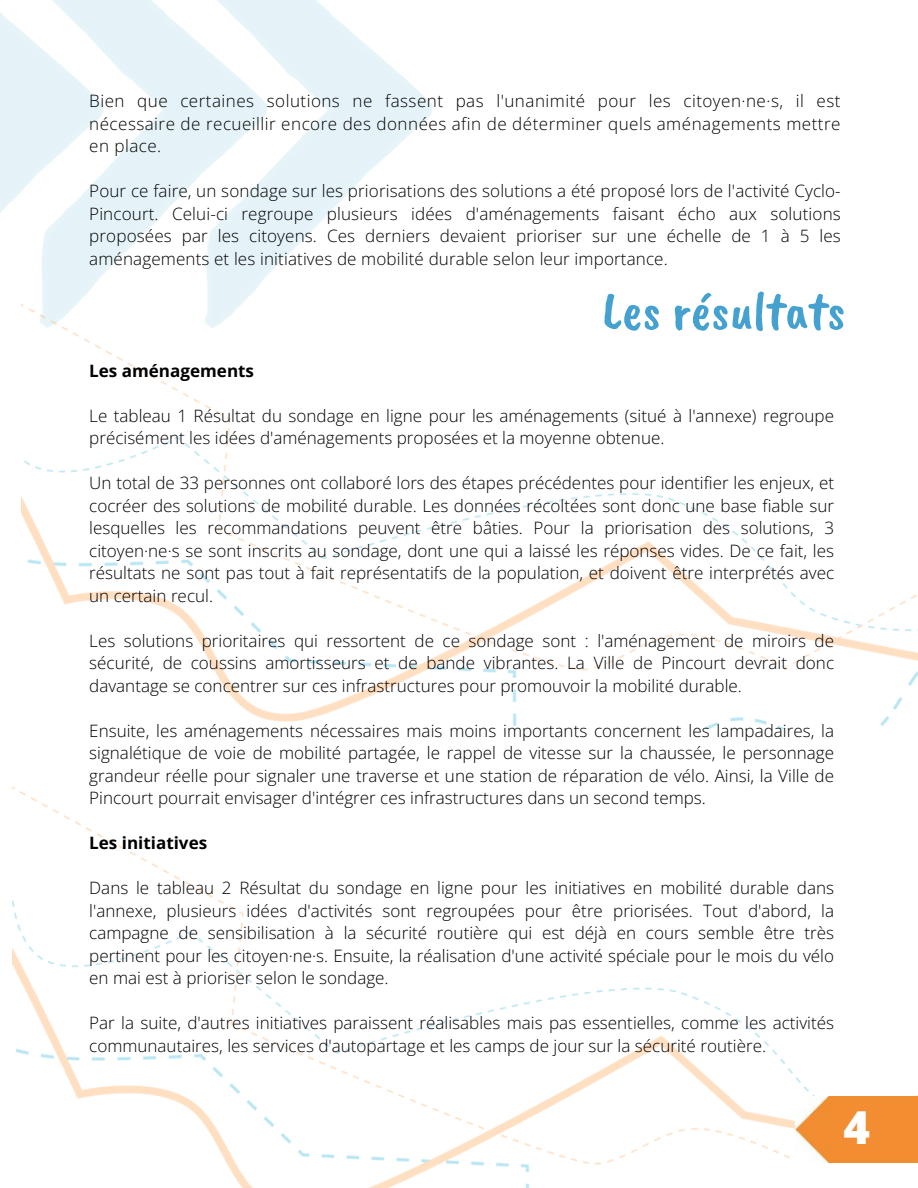
<style>
.page{position:relative;width:918px;height:1188px;background:#fff}
.page>*{position:absolute;margin:0;border:0;box-sizing:border-box;transform-origin:0 0}
.t1{font:54px "Caveat Brush";color:#45a1cf}
.t2{font:800 45.45px "Open Sans";color:#fff}
.t3{font:300 17.1px/22.5px "Open Sans";color:#000;text-align:justify}
.t4{font:700 17.1px "Open Sans";color:#000}
</style>
<div class="page">
<img style="left:0;top:0;width:433px;height:280px">
<img style="left:12px;top:786px;width:906px;height:402px">
<img style="left:795px;top:1096px;width:123px;height:67px">
<img style="left:21px;top:280px;width:897px;height:449px">
<p class="t3" style="left:89px;top:89px;width:753px">Bien que certaines solutions ne fassent pas l'unanimité pour les citoyen·ne·s, il est nécessaire de recueillir encore des données afin de déterminer quels aménagements mettre en place.</p>
<p class="t3" style="left:89px;top:179px;width:753px">Pour ce faire, un sondage sur les priorisations des solutions a été proposé lors de l'activité Cyclo-Pincourt. Celui-ci regroupe plusieurs idées d'aménagements faisant écho aux solutions proposées par les citoyens. Ces derniers devaient prioriser sur une échelle de 1 à 5 les aménagements et les initiatives de mobilité durable selon leur importance.</p>
<p class="t1" style="left:602px;top:277px;width:245px">Les résultats</p>
<p class="t4" style="left:89px;top:358px;width:166px">Les aménagements</p>
<p class="t3" style="left:89px;top:404px;width:746px">Le tableau 1 Résultat du sondage en ligne pour les aménagements (situé à l'annexe) regroupe précisément les idées d'aménagements proposées et la moyenne obtenue.</p>
<p class="t3" style="left:89px;top:471px;width:746px">Un total de 33 personnes ont collaboré lors des étapes précédentes pour identifier les enjeux, et cocréer des solutions de mobilité durable. Les données récoltées sont donc une base fiable sur lesquelles les recommandations peuvent être bâties. Pour la priorisation des solutions, 3 citoyen·ne·s se sont inscrits au sondage, dont une qui a laissé les réponses vides. De ce fait, les résultats ne sont pas tout à fait représentatifs de la population, et doivent être interprétés avec un certain recul.</p>
<p class="t3" style="left:89px;top:629px;width:746px">Les solutions prioritaires qui ressortent de ce sondage sont : l'aménagement de miroirs de sécurité, de coussins amortisseurs et de bande vibrantes. La Ville de Pincourt devrait donc davantage se concentrer sur ces infrastructures pour promouvoir la mobilité durable.</p>
<p class="t3" style="left:89px;top:719px;width:746px">Ensuite, les aménagements nécessaires mais moins importants concernent les lampadaires, la signalétique de voie de mobilité partagée, le rappel de vitesse sur la chaussée, le personnage grandeur réelle pour signaler une traverse et une station de réparation de vélo. Ainsi, la Ville de Pincourt pourrait envisager d'intégrer ces infrastructures dans un second temps.</p>
<p class="t4" style="left:89px;top:831px;width:119px">Les initiatives</p>
<p class="t3" style="left:89px;top:876px;width:746px">Dans le tableau 2 Résultat du sondage en ligne pour les initiatives en mobilité durable dans l'annexe, plusieurs idées d'activités sont regroupées pour être priorisées. Tout d'abord, la campagne de sensibilisation à la sécurité routière qui est déjà en cours semble être très pertinent pour les citoyen·ne·s. Ensuite, la réalisation d'une activité spéciale pour le mois du vélo en mai est à prioriser selon le sondage.</p>
<p class="t3" style="left:89px;top:1011px;width:746px">Par la suite, d'autres initiatives paraissent réalisables mais pas essentielles, comme les activités communautaires, les services d'autopartage et les camps de jour sur la sécurité routière.</p>
<p class="t2" style="left:844px;top:1096px;width:28px">4</p>
</div>
